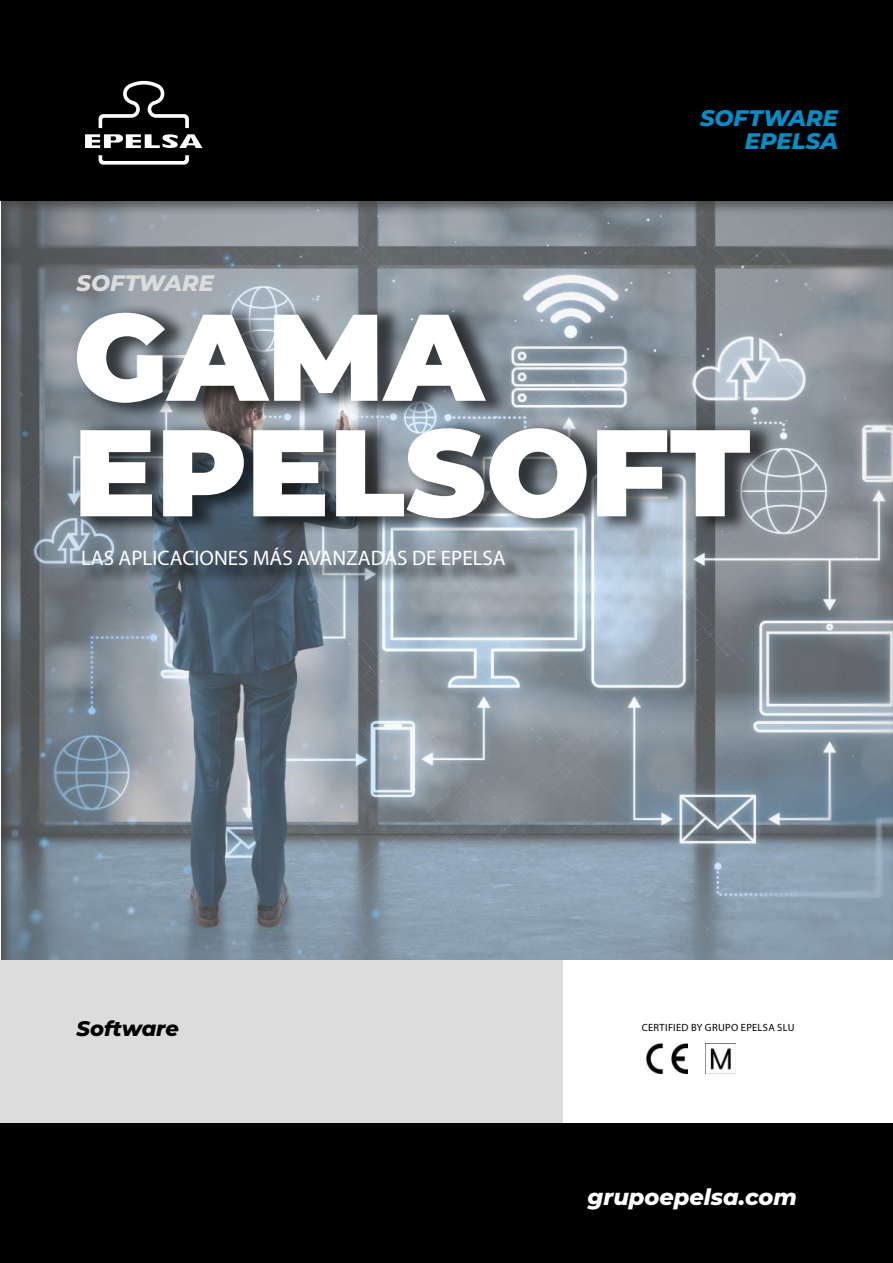
<style>
.page{position:relative;width:893px;height:1263px;background:#fff}
.page>*{position:absolute;margin:0;border:0;box-sizing:border-box;transform-origin:0 0}
.t1{font:900 123px/115.5px "Montserrat";color:#fff}
.t2{font:italic 800 22.5px "Montserrat";color:#fff}
.t3{font:italic 800 22.5px/22.5px "Montserrat";color:#058dc6;text-align:right}
.t4{font:italic 800 22.5px "Montserrat";color:#dcdcdc}
.t5{font:21px "Myriad Pro";color:#fff}
.t6{font:italic 800 21px "Montserrat";color:#000}
.t7{font:10.5px "Myriad Pro";letter-spacing:.025em;color:#000}
</style>
<div class="page">
<div style="left:0;top:186px;width:893px;height:831px;background:#000;opacity:.75"></div>
<div style="left:0;top:0;width:893px;height:201px;background:#000"></div>
<div style="left:0;top:960px;width:563px;height:163px;background:#dcdcdc"></div>
<div style="left:563px;top:960px;width:330px;height:163px;background:#fff"></div>
<div style="left:0;top:1123px;width:893px;height:140px;background:#000"></div>
<svg style="left:85px;top:80px;width:117px;height:85px"></svg>
<img style="left:646px;top:1044px;width:42px;height:30px">
<img style="left:706px;top:1048px;width:29px;height:26px">
<div style="left:75px;top:303px;width:701px;height:233px;background:#000;opacity:.62"></div>
<div style="left:85px;top:550px;width:438px;height:33px;background:#000;opacity:.75"></div>
<p class="t4" style="left:77px;top:266px;width:139px">SOFTWARE</p>
<p class="t3" style="left:700px;top:105px;width:139px">SOFTWARE<br>EPELSA</p>
<h1 class="t1" style="left:73px;top:292px;width:678px">GAMA<br>EPELSOFT</h1>
<p class="t5" style="left:81px;top:545px;width:426px">LAS APLICACIONES MÁS AVANZADAS DE EPELSA</p>
<p class="t6" style="left:77px;top:1013px;width:104px">Software</p>
<p class="t7" style="left:642px;top:1021px;width:154px">CERTIFIED BY GRUPO EPELSA SLU</p>
<p class="t2" style="left:587px;top:1180px;width:211px">grupoepelsa.com</p>
</div>
